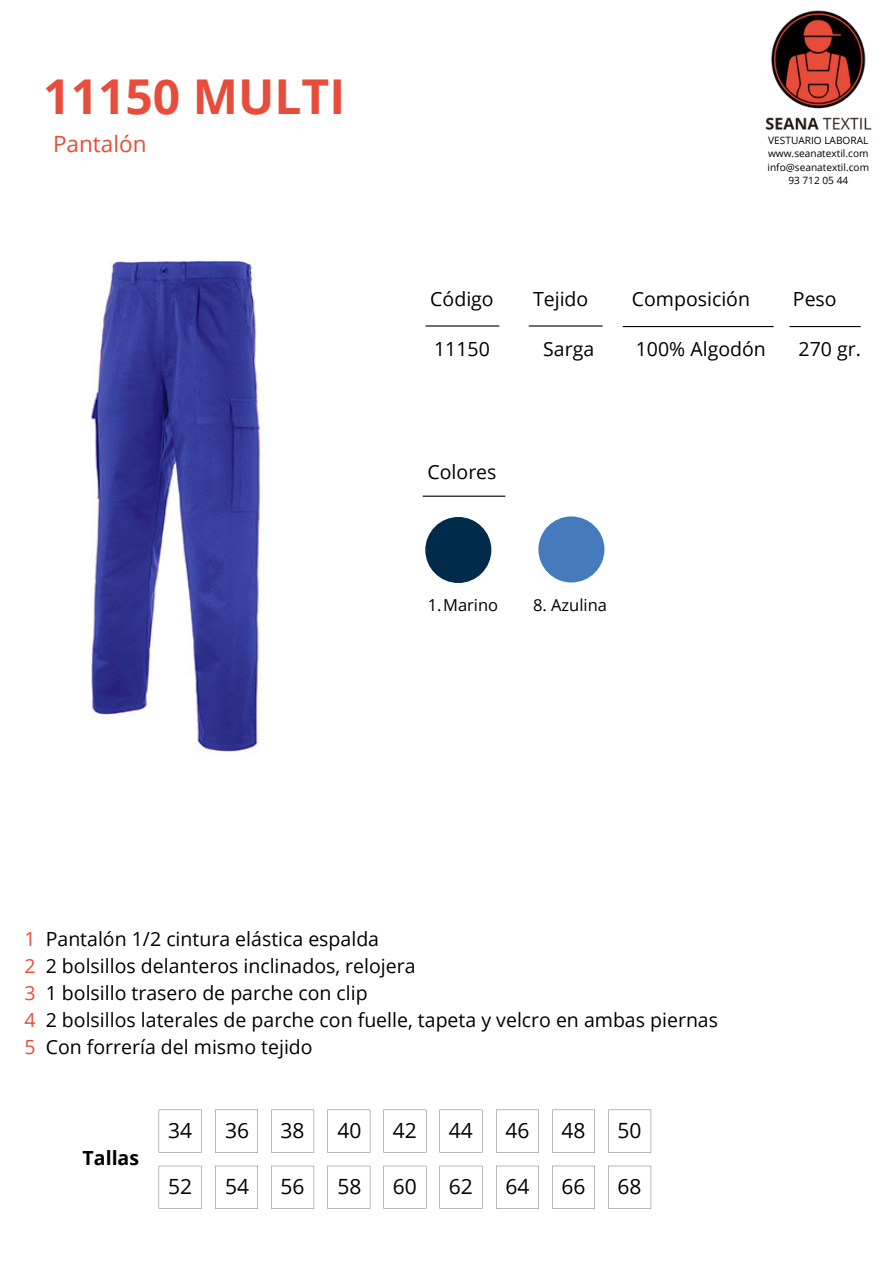
<style>
.page{position:relative;width:894px;height:1264px;background:#fff}
.page>*{position:absolute;margin:0;border:0;box-sizing:border-box;transform-origin:0 0}
.t1{font:700 48px "Open Sans";color:#e84c3a}
.t2{font:22.5px "Open Sans";color:#e84c3a}
.t3{font:21px "Open Sans";color:#000}
.t4{font:19.5px "Open Sans";color:#000}
.t5{font:700 19.5px "Open Sans";color:#000}
.t6{font:16.5px "Open Sans";color:#000}
.t7{font:10.05px "Open Sans";color:#000}
.s1{color:#e84c3a}
</style>
<div class="page">
<img style="left:765px;top:10px;width:107px;height:120px">
<hr style="left:425px;top:325px;width:74px;height:1px;background:#000">
<hr style="left:528px;top:325px;width:74px;height:1px;background:#000">
<hr style="left:789px;top:326px;width:71px;height:1px;background:#000">
<hr style="left:622px;top:326px;width:151px;height:1px;background:#000">
<hr style="left:422px;top:495px;width:83px;height:2px;background:#000">
<svg style="left:159px;top:1109px;width:42px;height:43px"></svg>
<svg style="left:215px;top:1109px;width:43px;height:43px"></svg>
<svg style="left:271px;top:1109px;width:43px;height:43px"></svg>
<svg style="left:327px;top:1109px;width:43px;height:43px"></svg>
<svg style="left:383px;top:1109px;width:43px;height:43px"></svg>
<svg style="left:439px;top:1109px;width:43px;height:43px"></svg>
<svg style="left:496px;top:1109px;width:42px;height:43px"></svg>
<svg style="left:552px;top:1109px;width:42px;height:43px"></svg>
<svg style="left:608px;top:1109px;width:43px;height:43px"></svg>
<svg style="left:159px;top:1165px;width:42px;height:43px"></svg>
<svg style="left:215px;top:1165px;width:43px;height:43px"></svg>
<svg style="left:271px;top:1165px;width:43px;height:43px"></svg>
<svg style="left:327px;top:1165px;width:43px;height:43px"></svg>
<svg style="left:383px;top:1165px;width:43px;height:43px"></svg>
<svg style="left:439px;top:1165px;width:43px;height:43px"></svg>
<svg style="left:496px;top:1165px;width:42px;height:43px"></svg>
<svg style="left:552px;top:1165px;width:42px;height:43px"></svg>
<svg style="left:608px;top:1165px;width:43px;height:43px"></svg>
<div style="left:425px;top:517px;width:66px;height:66px;background:#002b4b;border-radius:50%"></div>
<div style="left:538px;top:516px;width:66px;height:66px;background:#457abd;border-radius:50%"></div>
<img style="left:91px;top:259px;width:169px;height:495px">
<p class="t1" style="left:43px;top:62px;width:303px">11150 MULTI</p>
<p class="t2" style="left:53px;top:128px;width:95px">Pantalón</p>
<p class="t7" style="left:768px;top:133px;width:102px">VESTUARIO LABORAL</p>
<p class="t7" style="left:767px;top:146px;width:102px">www.seanatextil.com</p>
<p class="t7" style="left:767px;top:160px;width:103px">info@seanatextil.com</p>
<p class="t7" style="left:788px;top:173px;width:61px">93 712 05 44</p>
<p class="t4" style="left:430px;top:285px;width:65px">Código</p>
<p class="t4" style="left:533px;top:285px;width:57px">Tejido</p>
<p class="t4" style="left:631px;top:285px;width:120px">Composición</p>
<p class="t4" style="left:792px;top:285px;width:45px">Peso</p>
<p class="t4" style="left:434px;top:335px;width:57px">11150</p>
<p class="t4" style="left:543px;top:335px;width:53px">Sarga</p>
<p class="t4" style="left:635px;top:335px;width:131px">100% Algodón</p>
<p class="t4" style="left:798px;top:335px;width:64px">270 gr.</p>
<p class="t4" style="left:427px;top:458px;width:70px">Colores</p>
<p class="t6" style="left:427px;top:593px;width:72px">1.Marino</p>
<p class="t6" style="left:533px;top:593px;width:75px">8. Azulina</p>
<p class="t4" style="left:24px;top:925px;width:356px"><span class="s1">1</span> Pantalón 1/2 cintura elástica espalda</p>
<p class="t4" style="left:24px;top:952px;width:392px"><span class="s1">2</span> 2 bolsillos delanteros inclinados, relojera</p>
<p class="t4" style="left:24px;top:979px;width:344px"><span class="s1">3</span> 1 bolsillo trasero de parche con clip</p>
<p class="t4" style="left:24px;top:1006px;width:695px"><span class="s1">4</span> 2 bolsillos laterales de parche con fuelle, tapeta y velcro en ambas piernas</p>
<p class="t4" style="left:24px;top:1033px;width:290px"><span class="s1">5</span> Con forrería del mismo tejido</p>
<p class="t5" style="left:83px;top:1144px;width:58px">Tallas</p>
<p class="t3" style="left:168px;top:1115px;width:25px">34</p>
<p class="t3" style="left:225px;top:1115px;width:25px">36</p>
<p class="t3" style="left:280px;top:1115px;width:25px">38</p>
<p class="t3" style="left:337px;top:1115px;width:25px">40</p>
<p class="t3" style="left:392px;top:1115px;width:25px">42</p>
<p class="t3" style="left:449px;top:1115px;width:25px">44</p>
<p class="t3" style="left:505px;top:1115px;width:25px">46</p>
<p class="t3" style="left:561px;top:1115px;width:25px">48</p>
<p class="t3" style="left:617px;top:1115px;width:25px">50</p>
<p class="t3" style="left:168px;top:1171px;width:25px">52</p>
<p class="t3" style="left:225px;top:1171px;width:25px">54</p>
<p class="t3" style="left:280px;top:1171px;width:25px">56</p>
<p class="t3" style="left:337px;top:1171px;width:25px">58</p>
<p class="t3" style="left:392px;top:1171px;width:25px">60</p>
<p class="t3" style="left:449px;top:1171px;width:25px">62</p>
<p class="t3" style="left:505px;top:1171px;width:25px">64</p>
<p class="t3" style="left:561px;top:1171px;width:25px">66</p>
<p class="t3" style="left:617px;top:1171px;width:25px">68</p>
</div>
